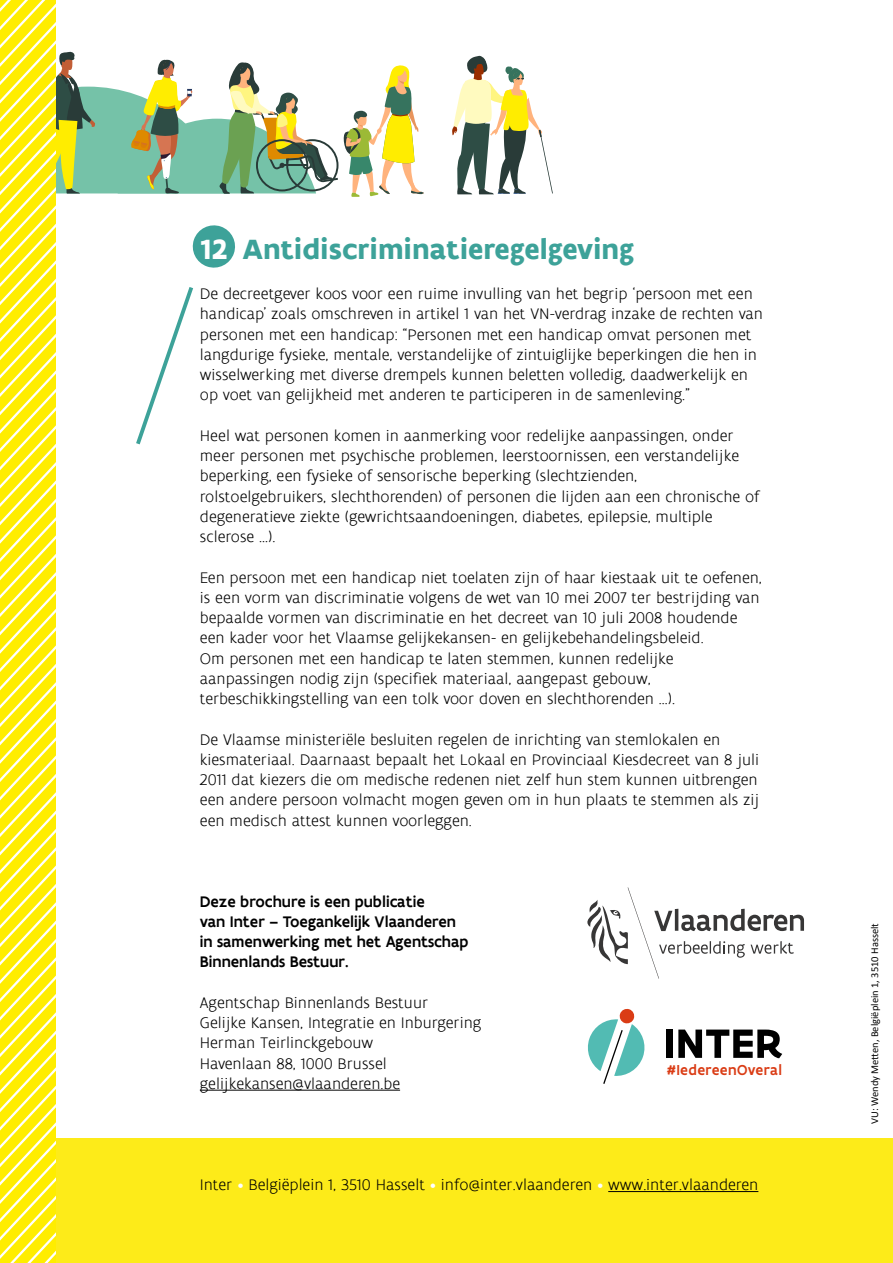
<style>
.page{position:relative;width:893px;height:1263px;background:#fff}
.page>*{position:absolute;margin:0;border:0;box-sizing:border-box;transform-origin:0 0}
.t1{font:700 30px "Flanders Art Sans";color:#3da299}
.t2{font:300 16.5px/20.2px "Flanders Art Sans";color:#000}
.t3{font:500 16.5px/20.2px "Flanders Art Sans";color:#000}
.t4{font:500 15.45px "Flanders Art Sans";letter-spacing:.02em;color:#da3c15}
.t5{font:10.5px "Calibri";color:#000}
.s1{color:#fff}
</style>
<div class="page">
<div style="left:0;top:1138px;width:893px;height:125px;background:#fdeb19"></div>
<hr style="left:608px;top:1191px;width:150px;height:1px;background:#000">
<svg style="left:136px;top:287px;width:57px;height:157px"></svg>
<svg style="left:0;top:0;width:55px;height:1038px;background:#fff02f"></svg>
<svg style="left:452px;top:55px;width:101px;height:139px"></svg>
<svg style="left:0;top:51px;width:424px;height:146px"></svg>
<svg style="left:192px;top:225px;width:43px;height:43px"></svg>
<hr style="left:200px;top:1090px;width:200px;height:1px;background:#000">
<div style="left:666px;top:1029px;width:7px;height:29px;background:#000"></div>
<svg style="left:678px;top:1029px;width:104px;height:29px"></svg>
<svg style="left:588px;top:1009px;width:57px;height:75px"></svg>
<svg style="left:587px;top:887px;width:217px;height:92px"></svg>
<h1 class="t1" style="left:200px;top:230px;width:436px"><span class="s1">12</span> Antidiscriminatieregelgeving</h1>
<p class="t2" style="left:200px;top:284px;width:565px">De decreetgever koos voor een ruime invulling van het begrip ‘persoon met een handicap’ zoals omschreven in artikel 1 van het VN-verdrag inzake de rechten van personen met een handicap: “Personen met een handicap omvat personen met langdurige fysieke, mentale, verstandelijke of zintuiglijke beperkingen die hen in wisselwerking met diverse drempels kunnen beletten volledig, daadwerkelijk en op voet van gelijkheid met anderen te participeren in de samenleving.”</p>
<p class="t2" style="left:200px;top:426px;width:561px">Heel wat personen komen in aanmerking voor redelijke aanpassingen, onder meer personen met psychische problemen, leerstoornissen, een verstandelijke beperking, een fysieke of sensorische beperking (slechtzienden, rolstoelgebruikers, slechthorenden) of personen die lijden aan een chronische of degeneratieve ziekte (gewrichtsaandoeningen, diabetes, epilepsie, multiple sclerose …).</p>
<p class="t2" style="left:200px;top:567px;width:564px">Een persoon met een handicap niet toelaten zijn of haar kiestaak uit te oefenen, is een vorm van discriminatie volgens de wet van 10 mei 2007 ter bestrijding van bepaalde vormen van discriminatie en het decreet van 10 juli 2008 houdende een kader voor het Vlaamse gelijkekansen- en gelijkebehandelingsbeleid.<br>Om personen met een handicap te laten stemmen, kunnen redelijke aanpassingen nodig zijn (specifiek materiaal, aangepast gebouw, terbeschikkingstelling van een tolk voor doven en slechthorenden …).</p>
<p class="t2" style="left:200px;top:729px;width:561px">De Vlaamse ministeriële besluiten regelen de inrichting van stemlokalen en kiesmateriaal. Daarnaast bepaalt het Lokaal en Provinciaal Kiesdecreet van 8 juli 2011 dat kiezers die om medische redenen niet zelf hun stem kunnen uitbrengen een andere persoon volmacht mogen geven om in hun plaats te stemmen als zij een medisch attest kunnen voorleggen.</p>
<p class="t3" style="left:200px;top:891px;width:270px">Deze brochure is een publicatie<br>van Inter – Toegankelijk Vlaanderen in samenwerking met het Agentschap<br>Binnenlands Bestuur.</p>
<p class="t2" style="left:200px;top:993px;width:283px">Agentschap Binnenlands Bestuur<br>Gelijke Kansen, Integratie en Inburgering<br>Herman Teirlinckgebouw<br>Havenlaan 88, 1000 Brussel gelijkekansen@vlaanderen.be</p>
<p class="t4" style="left:666px;top:1059px;width:117px">#IedereenOveral</p>
<p class="t2" style="left:200px;top:1175px;width:560px">Inter <span class="s1">•</span> Belgiëplein 1, 3510 Hasselt <span class="s1">•</span> info@inter.vlaanderen <span class="s1">•</span> www.inter.vlaanderen</p>
<p class="t5" style="left:868px;top:1124px;width:202px;rotate:-90deg">VU: Wendy Metten, Belgiëplein 1, 3510 Hasselt</p>
</div>
